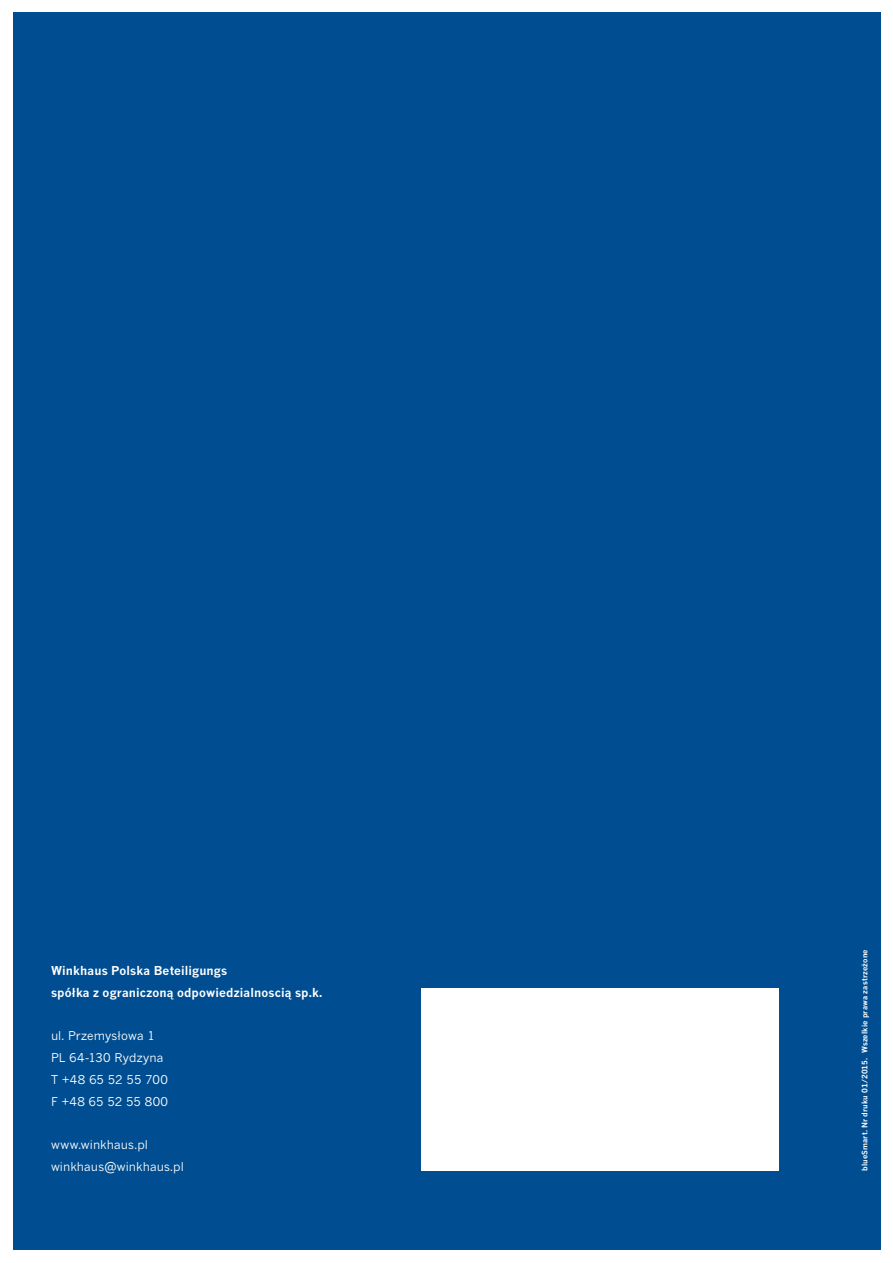
<style>
.page{position:relative;width:893px;height:1263px;background:#fff}
.page>*{position:absolute;margin:0;border:0;box-sizing:border-box;transform-origin:0 0}
.t1{font:12px/21.8px "News Gothic MT Pro";letter-spacing:.01em;color:#fff}
.t2{font:700 12px/21.8px "News Gothic MT Pro";letter-spacing:.015em;color:#fff}
.t3{font:700 7.5px "News Gothic MT Pro";letter-spacing:.02em;color:#fff}
</style>
<div class="page">
<div style="left:13px;top:13px;width:867px;height:1237px;background:#004e91"></div>
<div style="left:421px;top:988px;width:357px;height:183px;background:#fff"></div>
<p class="t2" style="left:51px;top:960px;width:273px">Winkhaus Polska Beteiligungs<br>spółka z ograniczoną odpowiedzialnoscią sp.k.</p>
<p class="t1" style="left:51px;top:1025px;width:119px">ul. Przemysłowa 1<br>PL 64-130 Rydzyna<br>T +48 65 52 55 700<br>F +48 65 52 55 800</p>
<p class="t1" style="left:51px;top:1134px;width:134px">www.winkhaus.pl winkhaus@winkhaus.pl</p>
<p class="t3" style="left:860px;top:1171px;width:223px;rotate:-90deg">blueSmart. Nr druku 01/2015. Wszelkie prawa zastrzeżone</p>
</div>
